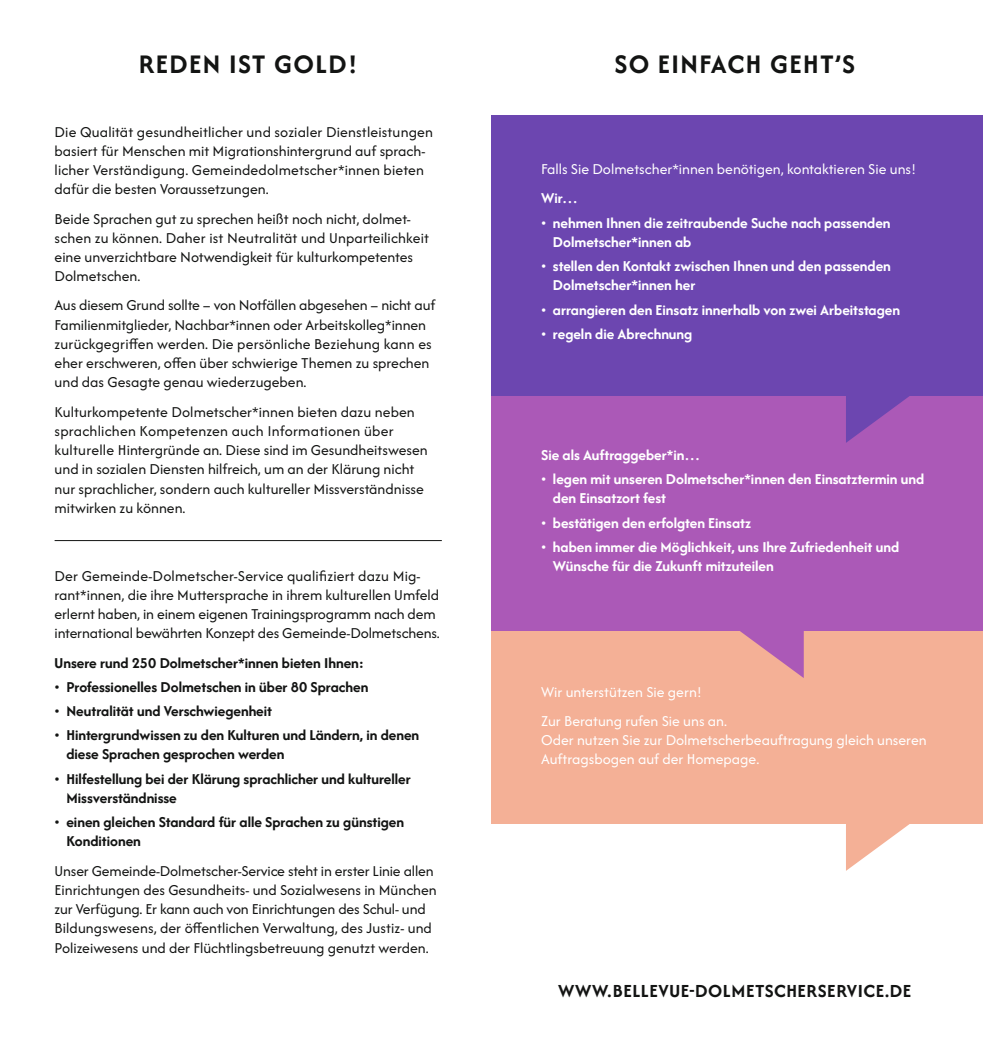
<style>
.page{position:relative;width:983px;height:1052px;background:#fff}
.page>*{position:absolute;margin:0;border:0;box-sizing:border-box;transform-origin:0 0}
.t1{font:700 28px "Afacad Flux";letter-spacing:.05em;color:#131413}
.t2{font:700 19.25px "Afacad Flux";letter-spacing:.03em;color:#131413}
.t3{font:15.75px/19.2px "Afacad Flux";color:#131413}
.t4{font:700 15.75px/19.2px "Afacad Flux";color:#fff}
.t5{font:700 15.75px/19.2px "Afacad Flux";color:#131413}
.t6{font:15.75px/29.2px "Afacad Flux";color:#fff}
</style>
<div class="page">
<div style="left:491px;top:631px;width:491px;height:192px;background:#f4b096"></div>
<svg style="left:845px;top:823px;width:99px;height:48px"></svg>
<div style="left:491px;top:396px;width:491px;height:235px;background:#ab59b7"></div>
<svg style="left:740px;top:631px;width:63px;height:47px"></svg>
<div style="left:491px;top:115px;width:491px;height:281px;background:#6c46b0"></div>
<svg style="left:846px;top:396px;width:64px;height:47px"></svg>
<hr style="left:55px;top:540px;width:386px;height:1px;background:#131413">
<h1 class="t1" style="left:139px;top:45px;width:220px">REDEN IST GOLD!</h1>
<h1 class="t1" style="left:614px;top:45px;width:242px">SO EINFACH GEHT’S</h1>
<p class="t3" style="left:55px;top:122px;width:380px">Die Qualität gesundheitlicher und sozialer Dienstleistungen basiert für Menschen mit Migrationshintergrund auf sprach&shy;licher Verständigung. Gemeindedolmetscher*innen bieten dafür die besten Voraussetzungen.</p>
<p class="t3" style="left:55px;top:209px;width:376px">Beide Sprachen gut zu sprechen heißt noch nicht, dolmet&shy;schen zu können. Daher ist Neutralität und Unparteilichkeit eine unverzichtbare Notwendigkeit für kulturkompetentes Dolmetschen.</p>
<p class="t3" style="left:55px;top:296px;width:382px">Aus diesem Grund sollte – von Notfällen abgesehen – nicht auf Familienmitglieder, Nachbar*innen oder Arbeitskolleg*innen zurückgegriffen werden. Die persönliche Beziehung kann es eher erschweren, offen über schwierige Themen zu sprechen und das Gesagte genau wiederzugeben.</p>
<p class="t3" style="left:55px;top:402px;width:374px">Kulturkompetente Dolmetscher*innen bieten dazu neben sprachlichen Kompetenzen auch Informationen über kulturelle Hintergründe an. Diese sind im Gesundheitswesen und in sozialen Diensten hilfreich, um an der Klärung nicht nur sprachlicher, sondern auch kultureller Missverständnisse mitwirken zu können.</p>
<p class="t3" style="left:55px;top:566px;width:386px">Der Gemeinde-Dolmetscher-Service qualifiziert dazu Mig&shy;rant*innen, die ihre Muttersprache in ihrem kulturellen Umfeld erlernt haben, in einem eigenen Trainingsprogramm nach dem international bewährten Konzept des Gemeinde-Dolmetschens.</p>
<p class="t5" style="left:55px;top:653px;width:311px">Unsere rund 250 Dolmetscher*innen bieten Ihnen:</p>
<p class="t5" style="left:55px;top:677px;width:315px">• Professionelles Dolmetschen in über 80 Sprachen</p>
<p class="t5" style="left:55px;top:701px;width:219px">• Neutralität und Verschwiegenheit</p>
<p class="t5" style="left:66px;top:725px;width:354px;text-indent:-12px">• Hintergrundwissen zu den Kulturen und Ländern, in denen diese Sprachen gesprochen werden</p>
<p class="t5" style="left:66px;top:769px;width:346px;text-indent:-12px">• Hilfestellung bei der Klärung sprachlicher und kultureller<br>Missverständnisse</p>
<p class="t5" style="left:66px;top:812px;width:339px;text-indent:-12px">• einen gleichen Standard für alle Sprachen zu günstigen<br>Konditionen</p>
<p class="t3" style="left:55px;top:861px;width:383px">Unser Gemeinde-Dolmetscher-Service steht in erster Linie allen Einrichtungen des Gesundheits- und Sozialwesens in München zur Verfügung. Er kann auch von Einrichtungen des Schul- und Bildungswesens, der öffentlichen Verwaltung, des Justiz- und Polizeiwesens und der Flüchtlingsbetreuung genutzt werden.</p>
<p class="t6" style="left:541px;top:155px;width:377px">Falls Sie Dolmetscher*innen benötigen, kontaktieren Sie uns!</p>
<p class="t4" style="left:541px;top:189px;width:38px">Wir…</p>
<p class="t4" style="left:553px;top:213px;width:339px;text-indent:-12px">• nehmen Ihnen die zeitraubende Suche nach passenden<br>Dolmetscher*innen ab</p>
<p class="t4" style="left:553px;top:256px;width:339px;text-indent:-12px">• stellen den Kontakt zwischen Ihnen und den passenden<br>Dolmetscher*innen her</p>
<p class="t4" style="left:541px;top:300px;width:360px">• arrangieren den Einsatz innerhalb von zwei Arbeitstagen</p>
<p class="t4" style="left:541px;top:324px;width:153px">• regeln die Abrechnung</p>
<p class="t4" style="left:541px;top:445px;width:160px">Sie als Auftraggeber*in…</p>
<p class="t4" style="left:553px;top:469px;width:373px;text-indent:-12px">• legen mit unseren Dolmetscher*innen den Einsatztermin und den Einsatzort fest</p>
<p class="t4" style="left:541px;top:513px;width:211px">• bestätigen den erfolgten Einsatz</p>
<p class="t4" style="left:553px;top:537px;width:347px;text-indent:-12px">• haben immer die Möglichkeit, uns Ihre Zufriedenheit und<br>Wünsche für die Zukunft mitzuteilen</p>
<p class="t6" style="left:541px;top:677px;width:187px">Wir unterstützen Sie gern!<br>Zur Beratung rufen Sie uns an.</p>
<p class="t6" style="left:541px;top:730px;width:387px;line-height:19.2px">Oder nutzen Sie zur Dolmetscherbeauftragung gleich unseren<br>Auftragsbogen auf der Homepage.</p>
<p class="t2" style="left:558px;top:978px;width:354px">WWW.BELLEVUE-DOLMETSCHERSERVICE.DE</p>
</div>
